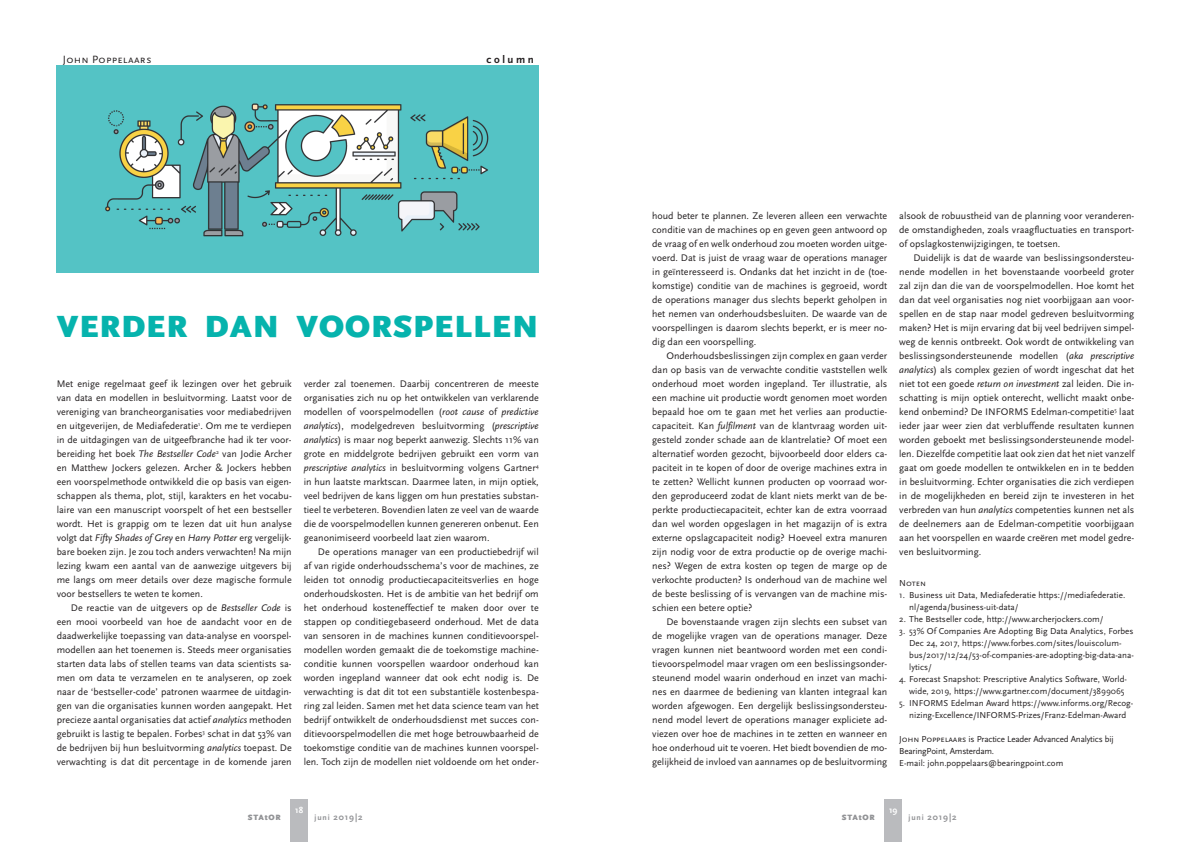
<style>
.page{position:relative;width:1191px;height:842px;background:#fff}
.page>*{position:absolute;margin:0;border:0;box-sizing:border-box;transform-origin:0 0}
.t1{font:900 32px "Scala Sans";letter-spacing:.03em;color:#06b3ad}
.t2{font:11px "Scala Sans Caps";letter-spacing:.025em;color:#231f20}
.t3{font:700 11px "Scala Sans";letter-spacing:.235em;color:#231f20}
.t4{font:10px/14px "Scala Sans";color:#231f20;text-align:justify}
.t5{font:9px/12px "Scala Sans";color:#231f20}
.t6{font:9px/12px "Scala Sans";letter-spacing:-.02em;color:#231f20}
.t7{font:700 9px "Scala Sans";letter-spacing:.1em;color:#919295}
.t8{font:9px "Scala Sans Caps";color:#231f20}
.t9{font:700 9px "Scala Sans";color:#fff}
.t10{font:900 8px "Scala Sans";letter-spacing:.1em;color:#919295}
.s1{font-style:italic}
.s2{font-size:8px}
.s3{font-family:"Scala Sans Caps"}
</style>
<div class="page">
<div style="left:291px;top:799px;width:17px;height:43px;background:#babbbe"></div>
<div style="left:884px;top:799px;width:17px;height:43px;background:#babbbe"></div>
<img style="left:57px;top:65px;width:482px;height:207px">
<p class="t2" style="left:63px;top:53px;width:90px">John Poppelaars</p>
<p class="t3" style="left:486px;top:53px;width:49px">column</p>
<h1 class="t1" style="left:57px;top:310px;width:483px">VERDER DAN VOORSPELLEN</h1>
<p class="t4" style="left:57px;top:377px;width:236px">Met enige regelmaat geef ik lezingen over het gebruik van data en modellen in besluitvorming. Laatst voor de vereniging van brancheorganisaties voor mediabedrijven en uitgeverijen, de Mediafederatie<sup>1</sup>. Om me te verdiepen in de uitdagingen van de uitgeefbranche had ik ter voor&shy;bereiding het boek <span class="s1">The Bestseller Code</span><sup>2</sup> van Jodie Archer en Matthew Jockers gelezen. Archer &amp; Jockers hebben een voorspelmethode ontwikkeld die op basis van eigen&shy;schappen als thema, plot, stijl, karakters en het vocabu&shy;laire van een manuscript voorspelt of het een bestseller wordt. Het is grappig om te lezen dat uit hun analyse volgt dat <span class="s1">Fifty Shades of Grey</span> en <span class="s1">Harry Potter</span> erg vergelijk&shy;bare boeken zijn. Je zou toch anders verwachten! Na mijn lezing kwam een aantal van de aanwezige uitgevers bij me langs om meer details over deze magische formule voor bestsellers te weten te komen.</p>
<p class="t4" style="left:57px;top:601px;width:236px;text-indent:14px">De reactie van de uitgevers op de <span class="s1">Bestseller Code</span> is een mooi voorbeeld van hoe de aandacht voor en de daadwerkelijke toepassing van data-analyse en voorspel&shy;modellen aan het toenemen is. Steeds meer organisaties starten data labs of stellen teams van data scientists sa&shy;men om data te verzamelen en te analyseren, op zoek naar de ‘bestseller-code’ patronen waarmee de uitdagin&shy;gen van die organisaties kunnen worden aangepakt. Het precieze aantal organisaties dat actief <span class="s1">analytics</span> methoden gebruikt is lastig te bepalen. Forbes<sup>3</sup> schat in dat 53% van de bedrijven bij hun besluitvorming <span class="s1">analytics</span> toepast. De verwachting is dat dit percentage in de komende jaren</p>
<p class="t4" style="left:304px;top:377px;width:236px">verder zal toenemen. Daarbij concentreren de meeste organisaties zich nu op het ontwikkelen van verklarende modellen of voorspelmodellen (<span class="s1">root cause</span> of <span class="s1">predictive analytics</span>), modelgedreven besluitvorming (<span class="s1">prescriptive analytics</span>) is maar nog beperkt aanwezig. Slechts 11% van grote en middelgrote bedrijven gebruikt een vorm van <span class="s1">prescriptive analytics</span> in besluitvorming volgens Gartner<sup>4 </sup>in hun laatste marktscan. Daarmee laten, in mijn optiek, veel bedrijven de kans liggen om hun prestaties substan&shy;tieel te verbeteren. Bovendien laten ze veel van de waarde die de voorspelmodellen kunnen genereren onbenut. Een geanonimiseerd voorbeeld laat zien waarom.</p>
<p class="t4" style="left:304px;top:545px;width:236px;text-indent:14px">De operations manager van een productiebedrijf wil af van rigide onderhoudsschema’s voor de machines, ze leiden tot onnodig productiecapaciteitsverlies en hoge onderhoudskosten. Het is de ambitie van het bedrijf om het onderhoud kosteneffectief te maken door over te stappen op conditiegebaseerd onderhoud. Met de data van sensoren in de machines kunnen conditievoorspel&shy;modellen worden gemaakt die de toekomstige machine&shy;conditie kunnen voorspellen waardoor onderhoud kan worden ingepland wanneer dat ook echt nodig is. De verwachting is dat dit tot een substantiële kostenbespa&shy;ring zal leiden. Samen met het data science team van het bedrijf ontwikkelt de onderhoudsdienst met succes con&shy;ditievoorspelmodellen die met hoge betrouwbaarheid de toekomstige conditie van de machines kunnen voorspel&shy;len. Toch zijn de modellen niet voldoende om het onder-</p>
<p class="t9" style="left:295px;top:805px;width:10px">18</p>
<p class="t10" style="left:248px;top:812px;width:34px">STAtOR</p>
<p class="t7" style="left:315px;top:812px;width:50px"><span class="s2">juni</span> 2019|2</p>
<p class="t4" style="left:652px;top:209px;width:236px">houd beter te plannen. Ze leveren alleen een verwachte conditie van de machines op en geven geen antwoord op de vraag of en welk onderhoud zou moeten worden uitge&shy;voerd. Dat is juist de vraag waar de operations manager in geïnteresseerd is. Ondanks dat het inzicht in de (toe&shy;komstige) conditie van de machines is gegroeid, wordt de operations manager dus slechts beperkt geholpen in het nemen van onderhoudsbesluiten. De waarde van de voorspellingen is daarom slechts beperkt, er is meer no&shy;dig dan een voorspelling.</p>
<p class="t4" style="left:652px;top:349px;width:236px;text-indent:14px">Onderhoudsbeslissingen zijn complex en gaan verder dan op basis van de verwachte conditie vaststellen welk onderhoud moet worden ingepland. Ter illustratie, als een machine uit productie wordt genomen moet worden bepaald hoe om te gaan met het verlies aan productie&shy;capaciteit. Kan <span class="s1">fulfilment</span> van de klantvraag worden uit&shy;gesteld zonder schade aan de klantrelatie? Of moet een alternatief worden gezocht, bijvoorbeeld door elders ca&shy;paciteit in te kopen of door de overige machines extra in te zetten? Wellicht kunnen producten op voorraad wor&shy;den geproduceerd zodat de klant niets merkt van de be&shy;perkte productiecapaciteit, echter kan de extra voorraad dan wel worden opgeslagen in het magazijn of is extra externe opslagcapaciteit nodig? Hoeveel extra manuren zijn nodig voor de extra productie op de overige machi&shy;nes? Wegen de extra kosten op tegen de marge op de verkochte producten? Is onderhoud van de machine wel de beste beslissing of is vervangen van de machine mis&shy;schien een betere optie?</p>
<p class="t4" style="left:652px;top:615px;width:236px;text-indent:14px">De bovenstaande vragen zijn slechts een subset van de mogelijke vragen van de operations manager. Deze vragen kunnen niet beantwoord worden met een condi&shy;tievoorspelmodel maar vragen om een beslissingsonder&shy;steunend model waarin onderhoud en inzet van machi&shy;nes en daarmee de bediening van klanten integraal kan worden afgewogen. Een dergelijk beslissingsondersteu&shy;nend model levert de operations manager expliciete ad&shy;viezen over hoe de machines in te zetten en wanneer en hoe onderhoud uit te voeren. Het biedt bovendien de mo&shy;gelijkheid de invloed van aannames op de besluitvorming</p>
<p class="t4" style="left:899px;top:209px;width:236px">alsook de robuustheid van de planning voor veranderen&shy;de omstandigheden, zoals vraagfluctuaties en transport&shy;of opslagkostenwijzigingen, te toetsen.</p>
<p class="t4" style="left:899px;top:251px;width:236px;text-indent:14px">Duidelijk is dat de waarde van beslissingsondersteu&shy;nende modellen in het bovenstaande voorbeeld groter zal zijn dan die van de voorspelmodellen. Hoe komt het dan dat veel organisaties nog niet voorbijgaan aan voor&shy;spellen en de stap naar model gedreven besluitvorming maken? Het is mijn ervaring dat bij veel bedrijven simpel&shy;weg de kennis ontbreekt. Ook wordt de ontwikkeling van beslissingsondersteunende modellen (<span class="s1">aka prescriptive analytics</span>) als complex gezien of wordt ingeschat dat het niet tot een goede <span class="s1">return on investment</span> zal leiden. Die in&shy;schatting is mijn optiek onterecht, wellicht maakt onbe&shy;kend onbemind? De INFORMS Edelman-competitie<sup>5</sup> laat ieder jaar weer zien dat verbluffende resultaten kunnen worden geboekt met beslissingsondersteunende model&shy;len. Diezelfde competitie laat ook zien dat het niet vanzelf gaat om goede modellen te ontwikkelen en in te bedden in besluitvorming. Echter organisaties die zich verdiepen in de mogelijkheden en bereid zijn te investeren in het verbreden van hun <span class="s1">analytics</span> competenties kunnen net als de deelnemers aan de Edelman-competitie voorbijgaan aan het voorspellen en waarde creëren met model gedre&shy;ven besluitvorming.</p>
<p class="t8" style="left:899px;top:578px;width:28px">Noten</p>
<p class="t5" style="left:909px;top:589px;width:217px;text-indent:-10px">1. Business uit Data, Mediafederatie https://mediafederatie. nl/agenda/business-uit-data/</p>
<p class="t5" style="left:899px;top:613px;width:206px">2. The Bestseller code, http://www.archerjockers.com/</p>
<p class="t5" style="left:909px;top:625px;width:226px;text-indent:-10px">3. 53% Of Companies Are Adopting Big Data Analytics, Forbes Dec 24, 2017, https://www.forbes.com/sites/louiscolum&shy;bus/2017/12/24/53-of-companies-are-adopting-big-data-ana&shy;lytics/</p>
<p class="t5" style="left:899px;top:673px;width:229px;text-align:right">4. Forecast Snapshot: Prescriptive Analytics Software, World&shy;wide, 2019, https://www.gartner.com/document/3899065</p>
<p class="t5" style="left:899px;top:697px;width:235px;text-align:center">5. INFORMS Edelman Award https://www.informs.org/Recog&shy;nizing-Excellence/INFORMS-Prizes/Franz-Edelman-Award</p>
<p class="t6" style="left:899px;top:733px;width:216px"><span class="s3">John Poppelaars</span> is Practice Leader Advanced Analytics bij<br>BearingPoint, Amsterdam.<br>E-mail: john.poppelaars@bearingpoint.com</p>
<p class="t9" style="left:889px;top:805px;width:10px">19</p>
<p class="t10" style="left:842px;top:812px;width:34px">STAtOR</p>
<p class="t7" style="left:908px;top:812px;width:50px"><span class="s2">juni</span> 2019|2</p>
</div>
